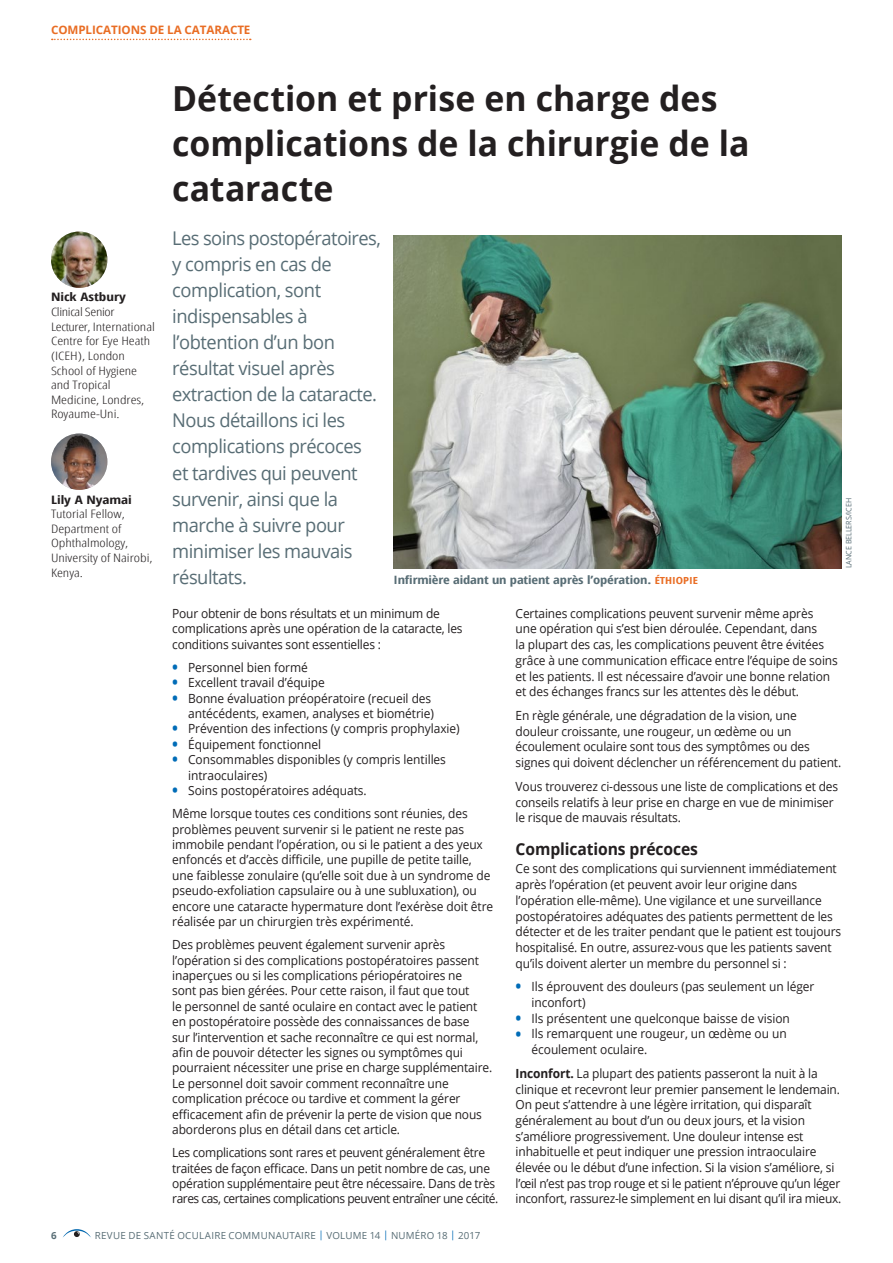
<style>
.page{position:relative;width:893px;height:1263px;background:#fff}
.page>*{position:absolute;margin:0;border:0;box-sizing:border-box;transform-origin:0 0}
.t1{font:700 34.5px/45px "Open Sans";color:#231f20}
.t2{font:18.9px/26.1px "Open Sans";letter-spacing:-.025em;color:#586d75}
.t3{font:700 16.5px "Open Sans";letter-spacing:-.005em;color:#231f20;scale:.95 1}
.t4{font:12.6px/15.8px "Open Sans";letter-spacing:-.01em;color:#231f20;scale:.95 1}
.t5{font:300 11.7px/14.5px "Open Sans Condensed";color:#231f20;scale:1.3 1}
.t6{font:700 11.7px "Open Sans";letter-spacing:-.005em;color:#e96d24}
.t7{font:700 11.7px "Open Sans Condensed";color:#231f20;scale:1.3 1}
.t8{font:700 11.55px "Open Sans Condensed";letter-spacing:-.01em;color:#586d75;scale:1.26 1}
.t9{font:9.75px "Open Sans";letter-spacing:.025em;color:#586d75}
.t10{font:700 9.75px "Open Sans";color:#586d75}
.t11{font:7.5px "Open Sans";color:#586d75;scale:.95 1}
.s1{font-size:9.75px;color:#e96d24}
.s2{font-weight:700;font-size:16.5px;color:#006cb7}
.s3{color:#006cb7}
.s4{font-weight:700}
</style>
<div class="page">
<svg style="left:63px;top:1229px;width:28px;height:9px"></svg>
<svg style="left:52px;top:39px;width:199px;height:1px"></svg>
<img style="left:51px;top:232px;width:56px;height:56px;border-radius:28px">
<img style="left:51px;top:433px;width:56px;height:57px;border-radius:28px">
<img style="left:394px;top:235px;width:448px;height:333px">
<p class="t6" style="left:51px;top:22px;width:201px">COMPLICATIONS DE LA CATARACTE</p>
<p class="t7" style="left:51px;top:289px;width:59px">Nick Astbury</p>
<p class="t5" style="left:51px;top:304px;width:81px">Clinical Senior<br>Lecturer, International<br>Centre for Eye Heath (ICEH), London<br>School of Hygiene and Tropical<br>Medicine, Londres,<br>Royaume-Uni.</p>
<p class="t7" style="left:51px;top:491px;width:64px">Lily A Nyamai</p>
<p class="t5" style="left:51px;top:506px;width:80px">Tutorial Fellow,<br>Department of<br>Ophthalmology,<br>University of Nairobi,<br>Kenya.</p>
<h1 class="t1" style="left:172px;top:76px;width:579px">Détection et prise en charge des complications de la chirurgie de la cataracte</h1>
<p class="t2" style="left:172px;top:224px;width:210px">Les soins postopératoires, y compris en cas de complication, sont indispensables à l’obtention d’un bon résultat visuel après extraction de la cataracte.<br>Nous détaillons ici les complications précoces et tardives qui peuvent survenir, ainsi que la marche à suivre pour minimiser les mauvais résultats.</p>
<p class="t8" style="left:394px;top:571px;width:243px">Infirmière aidant un patient après l’opération. <span class="s1">ÉTHIOPIE</span></p>
<p class="t11" style="left:843px;top:568px;width:76px;rotate:-90deg">LANCE BELLERS/ICEH</p>
<p class="t4" style="left:172px;top:605px;width:307px">Pour obtenir de bons résultats et un minimum de complications après une opération de la cataracte, les conditions suivantes sont essentielles :</p>
<p class="t4" style="left:172px;top:659px;width:144px"><span class="s2">•</span> Personnel bien formé</p>
<p class="t4" style="left:172px;top:674px;width:162px"><span class="s2">•</span> Excellent travail d’équipe</p>
<p class="t4" style="left:172px;top:690px;width:277px;text-align:right"><span class="s2">•</span> Bonne évaluation préopératoire (recueil des antécédents, examen, analyses et biométrie)</p>
<p class="t4" style="left:172px;top:720px;width:304px"><span class="s2">•</span> Prévention des infections (y compris prophylaxie)</p>
<p class="t4" style="left:172px;top:736px;width:158px"><span class="s2">•</span> Équipement fonctionnel</p>
<p class="t4" style="left:188px;top:751px;width:273px;text-indent:-16px"><span class="s2">•</span> Consommables disponibles (y compris lentilles intraoculaires)</p>
<p class="t4" style="left:172px;top:778px;width:313px;line-height:23.1px"><span class="s2">•</span> Soins postopératoires adéquats.<br>Même lorsque toutes ces conditions sont réunies, des</p>
<p class="t4" style="left:172px;top:821px;width:339px">problèmes peuvent survenir si le patient ne reste pas immobile pendant l’opération, ou si le patient a des yeux enfoncés et d’accès difficile, une pupille de petite taille, une faiblesse zonulaire (qu’elle soit due à un syndrome de pseudo-exfoliation capsulaire ou à une subluxation), ou encore une cataracte hypermature dont l’exérèse doit être réalisée par un chirurgien très expérimenté.</p>
<p class="t4" style="left:172px;top:936px;width:338px">Des problèmes peuvent également survenir après l’opération si des complications postopératoires passent inaperçues ou si les complications périopératoires ne<br>sont pas bien gérées. Pour cette raison, il faut que tout<br>le personnel de santé oculaire en contact avec le patient en postopératoire possède des connaissances de base<br>sur l’intervention et sache reconnaître ce qui est normal, afin de pouvoir détecter les signes ou symptômes qui pourraient nécessiter une prise en charge supplémentaire.<br>Le personnel doit savoir comment reconnaître une complication précoce ou tardive et comment la gérer efficacement afin de prévenir la perte de vision que nous aborderons plus en détail dans cet article.</p>
<p class="t4" style="left:172px;top:1144px;width:345px">Les complications sont rares et peuvent généralement être traitées de façon efficace. Dans un petit nombre de cas, une opération supplémentaire peut être nécessaire. Dans de très rares cas, certaines complications peuvent entraîner une cécité.</p>
<p class="t10" style="left:51px;top:1228px;width:7px">6</p>
<p class="t9" style="left:95px;top:1228px;width:387px">REVUE DE SANTÉ OCULAIRE COMMUNAUTAIRE <span class="s3">|</span> VOLUME 14 <span class="s3">|</span> NUMÉRO 18 <span class="s3">|</span> 2017</p>
<p class="t4" style="left:516px;top:605px;width:341px">Certaines complications peuvent survenir même après<br>une opération qui s’est bien déroulée. Cependant, dans<br>la plupart des cas, les complications peuvent être évitées grâce à une communication efficace entre l’équipe de soins et les patients. Il est nécessaire d’avoir une bonne relation et des échanges francs sur les attentes dès le début.</p>
<p class="t4" style="left:516px;top:707px;width:344px">En règle générale, une dégradation de la vision, une douleur croissante, une rougeur, un œdème ou un écoulement oculaire sont tous des symptômes ou des signes qui doivent déclencher un référencement du patient.</p>
<p class="t4" style="left:516px;top:778px;width:341px">Vous trouverez ci-dessous une liste de complications et des conseils relatifs à leur prise en charge en vue de minimiser le risque de mauvais résultats.</p>
<h3 class="t3" style="left:516px;top:837px;width:194px">Complications précoces</h3>
<p class="t4" style="left:516px;top:861px;width:344px">Ce sont des complications qui surviennent immédiatement après l’opération (et peuvent avoir leur origine dans l’opération elle-même). Une vigilance et une surveillance postopératoires adéquates des patients permettent de les détecter et de les traiter pendant que le patient est toujours hospitalisé. En outre, assurez-vous que les patients savent qu’ils doivent alerter un membre du personnel si :</p>
<p class="t4" style="left:531px;top:978px;width:299px;text-indent:-16px"><span class="s2">•</span> Ils éprouvent des douleurs (pas seulement un léger inconfort)</p>
<p class="t4" style="left:516px;top:1010px;width:290px"><span class="s2">•</span> Ils présentent une quelconque baisse de vision</p>
<p class="t4" style="left:531px;top:1026px;width:270px;text-indent:-16px"><span class="s2">•</span> Ils remarquent une rougeur, un œdème ou un écoulement oculaire.</p>
<p class="t4" style="left:516px;top:1065px;width:344px"><span class="s4">Inconfort.</span> La plupart des patients passeront la nuit à la clinique et recevront leur premier pansement le lendemain.<br>On peut s’attendre à une légère irritation, qui disparaît généralement au bout d’un ou deux jours, et la vision s’améliore progressivement. Une douleur intense est inhabituelle et peut indiquer une pression intraoculaire élevée ou le début d’une infection. Si la vision s’améliore, si l’œil n’est pas trop rouge et si le patient n’éprouve qu’un léger inconfort, rassurez-le simplement en lui disant qu’il ira mieux.</p>
</div>
